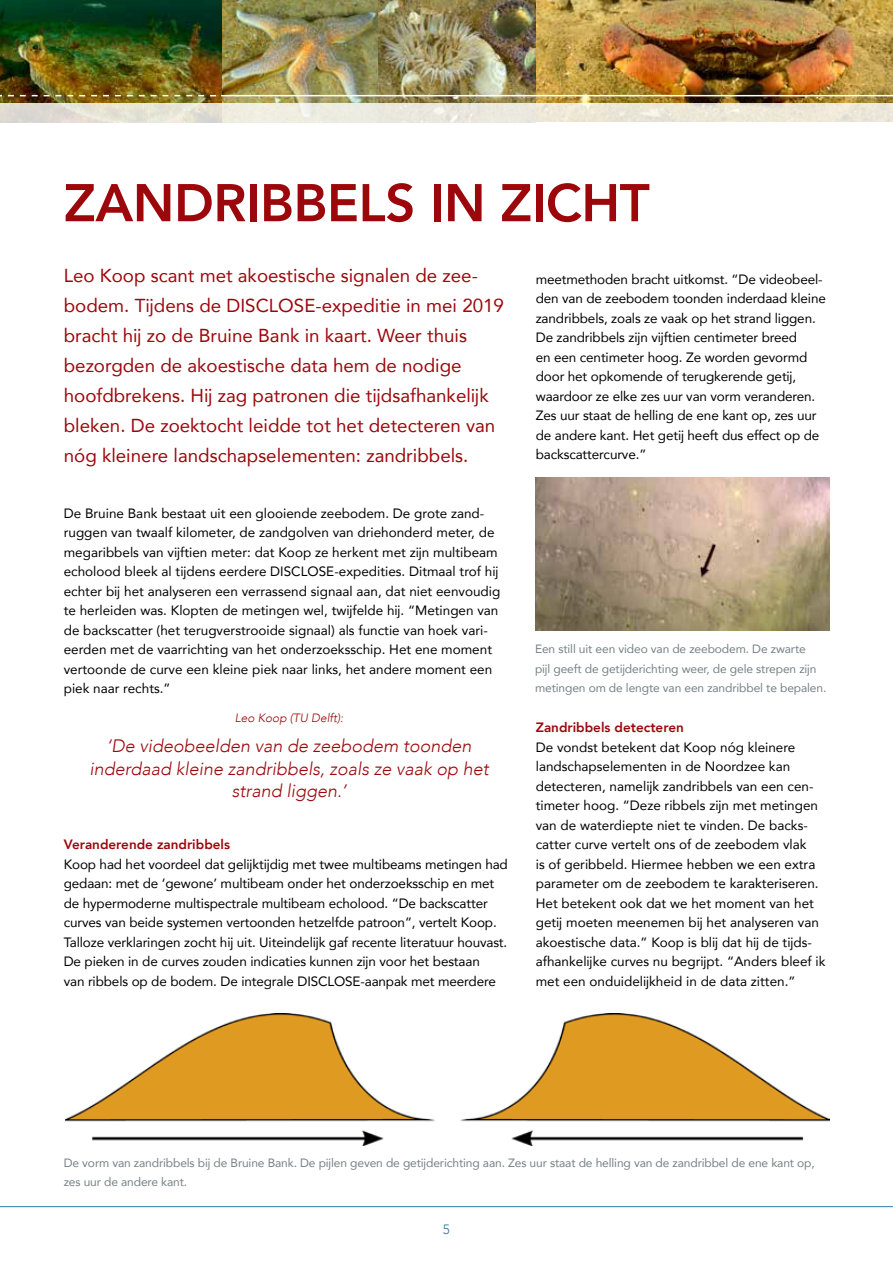
<style>
.page{position:relative;width:893px;height:1263px;background:#fff}
.page>*{position:absolute;margin:0;border:0;box-sizing:border-box;transform-origin:0 0}
.t1{font:800 52.5px "Avenir";letter-spacing:-.01em;color:#9c070c}
.t2{font:18.75px/30px "Avenir";color:#9c070c}
.t3{font:italic 300 18px/22.5px "Avenir";color:#9c070c;text-align:center}
.t4{font:13.5px/19.5px "Avenir";color:#000}
.t5{font:800 13.5px "Avenir";color:#9c070c}
.t6{font:300 13.5px "Avenir";color:#2b7ca5}
.t7{font:12px/19.5px "Avenir";letter-spacing:-.01em;color:#758085}
.t8{font:italic 300 12px "Avenir";color:#9c070c}
</style>
<div class="page">
<img style="left:536px;top:0;width:357px;height:103px">
<img style="left:221px;top:0;width:157px;height:103px">
<img style="left:378px;top:0;width:158px;height:103px">
<img style="left:0;top:0;width:221px;height:103px">
<svg style="left:0;top:95px;width:216px;height:1px"></svg>
<hr style="left:0;top:1206px;width:893px;height:1px;background:#2b7ca5">
<hr style="left:221px;top:95px;width:672px;height:1px;background:#fff">
<img style="left:65px;top:1013px;width:764px;height:132px">
<svg style="left:0;top:103px;width:893px;height:20px;background:#eae7da"></svg>
<img style="left:536px;top:477px;width:293px;height:153px">
<h1 class="t1" style="left:64px;top:162px;width:587px">ZANDRIBBELS IN ZICHT</h1>
<p class="t2" style="left:64px;top:260px;width:442px">Leo Koop scant met akoestische signalen de zee&shy;bodem. Tijdens de DISCLOSE-expeditie in mei 2019 bracht hij zo de Bruine Bank in kaart. Weer thuis bezorgden de akoestische data hem de nodige hoofdbrekens. Hij zag patronen die tijdsafhankelijk bleken. De zoektocht leidde tot het detecteren van nóg kleinere landschapselementen: zandribbels.</p>
<p class="t4" style="left:64px;top:503px;width:438px">De Bruine Bank bestaat uit een glooiende zeebodem. De grote zand&shy;ruggen van twaalf kilometer, de zandgolven van driehonderd meter, de megaribbels van vijftien meter: dat Koop ze herkent met zijn multibeam echolood bleek al tijdens eerdere DISCLOSE-expedities. Ditmaal trof hij echter bij het analyseren een verrassend signaal aan, dat niet eenvoudig te herleiden was. Klopten de metingen wel, twijfelde hij. “Metingen van de backscatter (het terugverstrooide signaal) als functie van hoek vari&shy;eerden met de vaarrichting van het onderzoeksschip. Het ene moment vertoonde de curve een kleine piek naar links, het andere moment een piek naar rechts.”</p>
<p class="t8" style="left:235px;top:711px;width:110px">Leo Koop (TU Delft):</p>
<h3 class="t3" style="left:89px;top:735px;width:401px">‘De videobeelden van de zeebodem toonden inderdaad kleine zandribbels, zoals ze vaak op het strand liggen.’</h3>
<p class="t5" style="left:64px;top:834px;width:168px">Veranderende zandribbels</p>
<p class="t4" style="left:64px;top:854px;width:446px">Koop had het voordeel dat gelijktijdig met twee multibeams metingen had gedaan: met de ‘gewone’ multibeam onder het onderzoeksschip en met de hypermoderne multispectrale multibeam echolood. “De backscatter curves van beide systemen vertoonden hetzelfde patroon”, vertelt Koop.<br>Talloze verklaringen zocht hij uit. Uiteindelijk gaf recente literatuur houvast.<br>De pieken in de curves zouden indicaties kunnen zijn voor het bestaan<br>van ribbels op de bodem. De integrale DISCLOSE-aanpak met meerdere</p>
<p class="t4" style="left:536px;top:269px;width:292px">meetmethoden bracht uitkomst. “De videobeel&shy;den van de zeebodem toonden inderdaad kleine zandribbels, zoals ze vaak op het strand liggen.<br>De zandribbels zijn vijftien centimeter breed<br>en een centimeter hoog. Ze worden gevormd door het opkomende of terugkerende getij, waardoor ze elke zes uur van vorm veranderen.<br>Zes uur staat de helling de ene kant op, zes uur de andere kant. Het getij heeft dus effect op de backscattercurve.”</p>
<p class="t7" style="left:535px;top:639px;width:293px">Een still uit een video van de zeebodem. De zwarte<br>pijl geeft de getijderichting weer, de gele strepen zijn metingen om de lengte van een zandribbel te bepalen.</p>
<p class="t5" style="left:536px;top:717px;width:150px">Zandribbels detecteren</p>
<p class="t4" style="left:536px;top:737px;width:291px">De vondst betekent dat Koop nóg kleinere landschapselementen in de Noordzee kan detecteren, namelijk zandribbels van een cen&shy;timeter hoog. “Deze ribbels zijn met metingen van de waterdiepte niet te vinden. De backs&shy;catter curve vertelt ons of de zeebodem vlak<br>is of geribbeld. Hiermee hebben we een extra parameter om de zeebodem te karakteriseren.<br>Het betekent ook dat we het moment van het getij moeten meenemen bij het analyseren van akoestische data.” Koop is blij dat hij de tijds&shy;afhankelijke curves nu begrijpt. “Anders bleef ik met een onduidelijkheid in de data zitten.”</p>
<p class="t7" style="left:64px;top:1153px;width:752px">De vorm van zandribbels bij de Bruine Bank. De pijlen geven de getijderichting aan. Zes uur staat de helling van de zandribbel de ene kant op, zes uur de andere kant.</p>
<p class="t6" style="left:443px;top:1222px;width:9px">5</p>
</div>
